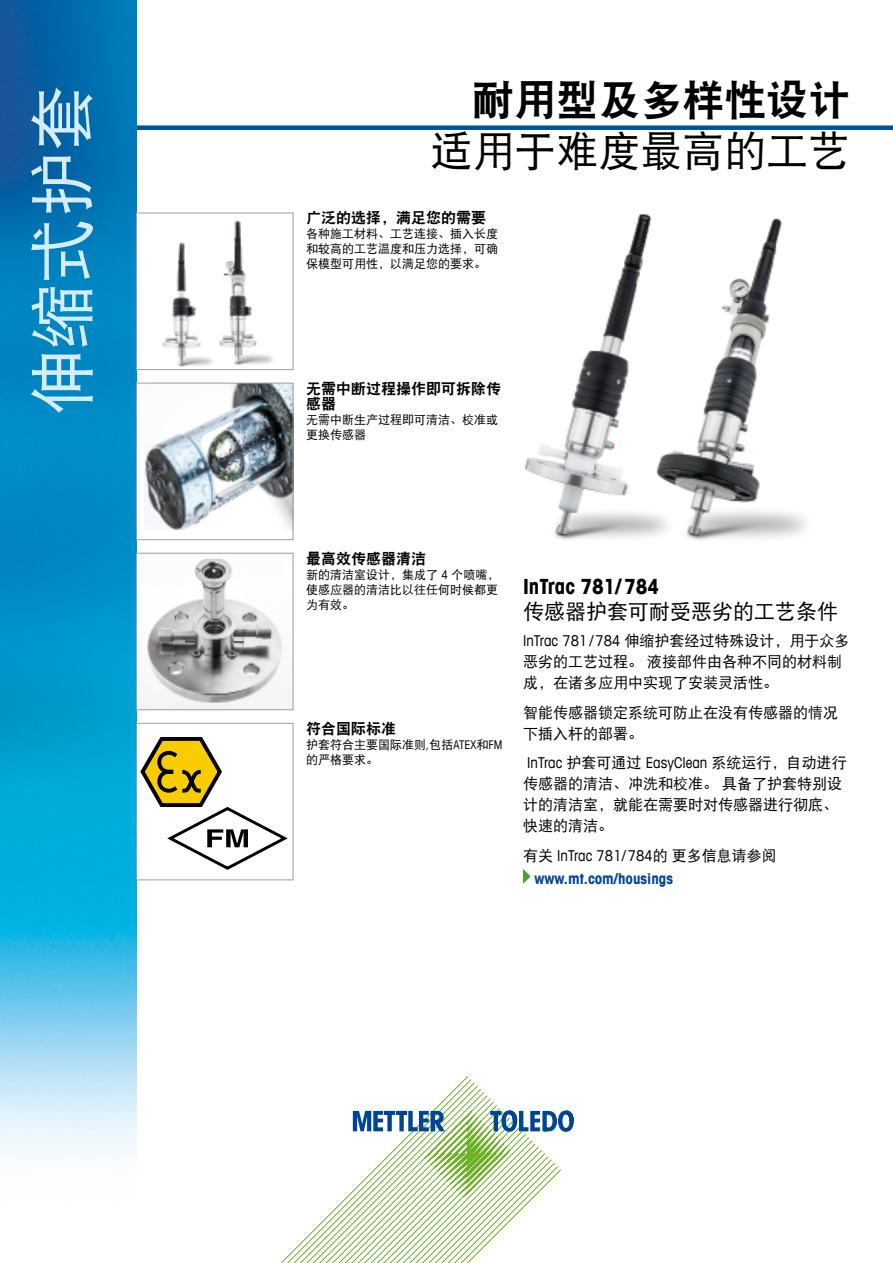
<style>
.page{position:relative;width:893px;height:1263px;background:#fff}
.page>*{position:absolute;margin:0;border:0;box-sizing:border-box;transform-origin:0 0}
._7_Titel_vertical_fr{font:66px "DFP Hei W5";color:#d5edfa}
._2_Headline_book{font:42px "DFP Hei W5";color:#000}
._1_Headline_bold{font:42px "DFP Hei W9";color:#000}
._5_Maintext_Titel{font:21px "DFP Hei W5";color:#000}
._5_Maintext_Titel-2{font:700 condensed 21px "Avant Garde Com";color:#000}
._6_Maintext_body{font:15px/21px "DFP Hei W5";color:#000}
._4_Box_body{font:15px/15px "DFP Hei W9";color:#000}
._6_Maintext_body-2{font:condensed 15px "Avant Garde Com";color:#000}
._6_Maintext_body-3{font:700 condensed 15px "Avant Garde Com";color:#004595}
._3_Box_Titel{font:15px "DFP Hei W9";color:#000}
._4_Box_body-2{font:12px/15px "DFP Hei W5";color:#000;text-align:justify}
.s1{font-family:"Avant Garde Com";font-stretch:condensed}
.s2{font-family:"DFP Hei W5";font-stretch:normal}
</style>
<div class="page">
<div style="left:0;top:125px;width:893px;height:5px;background:#00529f"></div>
<img style="left:0;top:0;width:136px;height:1155px">
<img style="left:162px;top:242px;width:51px;height:125px">
<div style="left:136px;top:213px;width:157px;height:157px;border:1px solid #9c9e9f"></div>
<img style="left:145px;top:385px;width:146px;height:144px">
<div style="left:136px;top:383px;width:157px;height:157px;border:1px solid #9c9e9f"></div>
<img style="left:138px;top:558px;width:144px;height:150px">
<div style="left:136px;top:553px;width:157px;height:157px;border:1px solid #9c9e9f"></div>
<div style="left:136px;top:723px;width:157px;height:157px;border:1px solid #9c9e9f"></div>
<svg style="left:280px;top:1076px;width:253px;height:187px"></svg>
<svg style="left:353px;top:1110px;width:221px;height:88px"></svg>
<img style="left:219px;top:220px;width:54px;height:146px">
<img style="left:524px;top:214px;width:282px;height:326px">
<svg style="left:140px;top:737px;width:148px;height:133px"></svg>
<svg style="left:523px;top:869px;width:8px;height:15px"></svg>
<p class="_7_Titel_vertical_fr" style="left:27px;top:415px;width:331px;rotate:-90deg">伸缩式护套</p>
<p class="_1_Headline_bold" style="left:472px;top:78px;width:379px">耐用型及多样性设计</p>
<p class="_2_Headline_book" style="left:430px;top:129px;width:421px">适用于难度最高的工艺</p>
<p class="_4_Box_body" style="left:306px;top:210px;width:181px">广泛的选择，满足您的需要</p>
<p class="_4_Box_body-2" style="left:306px;top:226px;width:193px">各种施工材料、工艺连接、插入长度和较高的工艺温度和压力选择，可确保模型可用性，以满足您的要求。</p>
<p class="_4_Box_body" style="left:306px;top:380px;width:196px">无需中断过程操作即可拆除传感器</p>
<p class="_4_Box_body-2" style="left:306px;top:412px;width:193px">无需中断生产过程即可清洁、校准或更换传感器</p>
<p class="_3_Box_Titel" style="left:306px;top:550px;width:121px">最高效传感器清洁</p>
<p class="_4_Box_body-2" style="left:306px;top:567px;width:195px">新的清洁室设计，集成了 <span class="s1">4</span> 个喷嘴，使感应器的清洁比以往任何时候都更为有效。</p>
<p class="_4_Box_body" style="left:306px;top:721px;width:91px">符合国际标准</p>
<p class="_4_Box_body-2" style="left:306px;top:737px;width:198px">护套符合主要国际准则<span class="s1">,</span>包括<span class="s1">ATEX</span>和<span class="s1">FM</span>的严格要求。</p>
<p class="_5_Maintext_Titel-2" style="left:523px;top:572px;width:138px">InTrac 781/ 784</p>
<p class="_5_Maintext_Titel" style="left:523px;top:600px;width:316px">传感器护套可耐受恶劣的工艺条件</p>
<p class="_6_Maintext_body" style="left:523px;top:630px;width:328px"><span class="s1">InTrac 781 / 784</span> 伸缩护套经过特殊设计，用于众多恶劣的工艺过程。液接部件由各种不同的材料制成，在诸多应用中实现了安装灵活性。</p>
<p class="_6_Maintext_body" style="left:523px;top:702px;width:316px">智能传感器锁定系统可防止在没有传感器的情况下插入杆的部署。</p>
<p class="_6_Maintext_body" style="left:523px;top:752px;width:325px"><span class="s1">InTrac</span> 护套可通过 <span class="s1">EasyClean</span> 系统运行，自动进行传感器的清洁、冲洗和校准。具备了护套特别设计的清洁室，就能在需要时对传感器进行彻底、快速的清洁。</p>
<p class="_6_Maintext_body-2" style="left:523px;top:846px;width:255px"><span class="s2">有关</span> InTrac 781/ 784<span class="s2">的更多信息请参阅</span></p>
<p class="_6_Maintext_body-3" style="left:534px;top:869px;width:140px">www.mt.com/housings</p>
</div>
